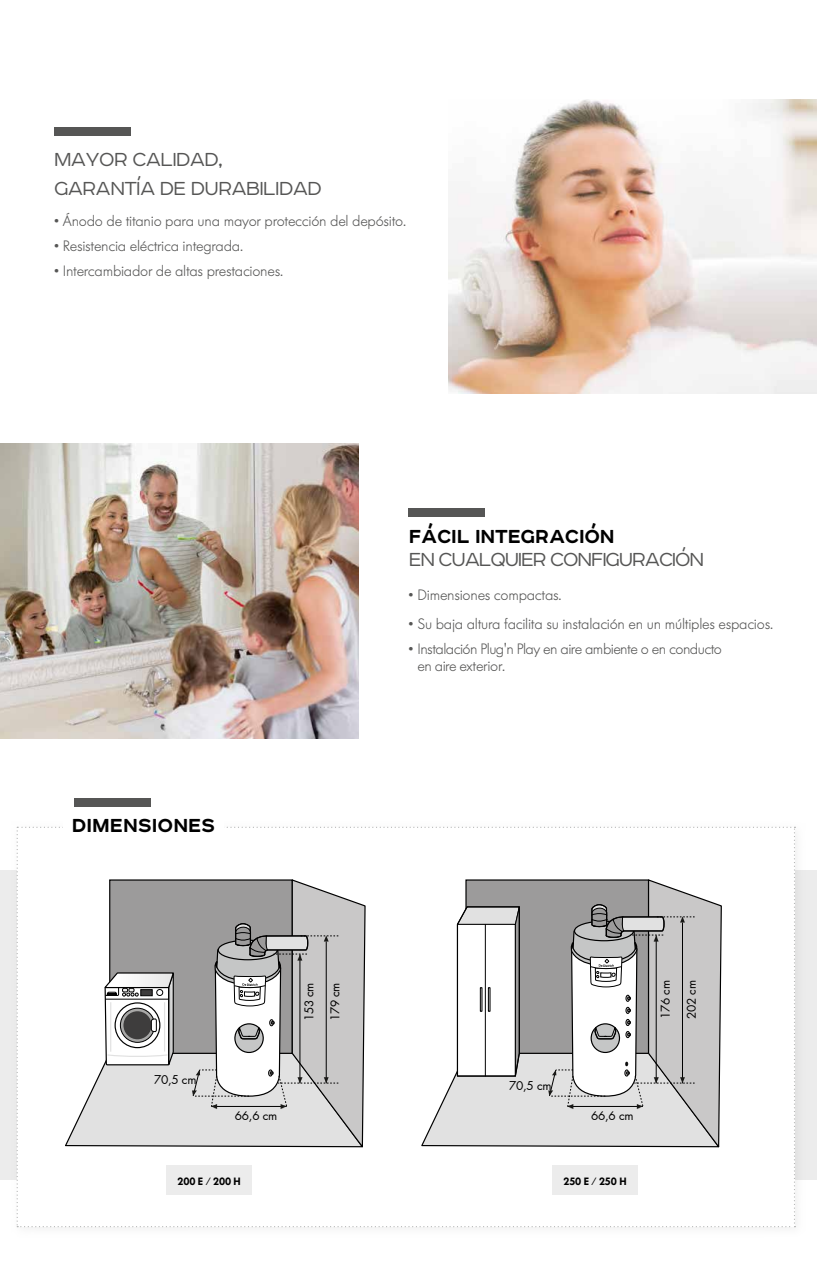
<style>
.page{position:relative;width:817px;height:1263px;background:#fff}
.page>*{position:absolute;margin:0;border:0;box-sizing:border-box;transform-origin:0 0}
.t1{font:300 24px/28.8px "Affect";letter-spacing:-.03em;color:#565655}
.t2{font:700 24px "Affect";letter-spacing:-.01em;color:#000}
.t3{font:300 24px "Affect";letter-spacing:-.05em;color:#565655}
.t4{font:300 15px "Futura BQ";letter-spacing:-.02em;color:#565655}
.t5{font:300 15px/16.5px "Futura BQ";letter-spacing:-.04em;color:#565655}
.t6{font:11.85px/26px "Futura";letter-spacing:-.025em;color:#000}
.t7{font:600 10.5px "Futura BQ";letter-spacing:-.02em;color:#000}
</style>
<div class="page">
<div style="left:0;top:870px;width:816px;height:310px;background:#ececec"></div>
<div style="left:55px;top:128px;width:76px;height:8px;background:#565655"></div>
<img style="left:448px;top:99px;width:368px;height:295px">
<img style="left:0;top:444px;width:358px;height:294px">
<div style="left:408px;top:508px;width:77px;height:8px;background:#565655"></div>
<div style="left:74px;top:799px;width:76px;height:8px;background:#565655"></div>
<svg style="left:17px;top:827px;width:778px;height:400px"></svg>
<div style="left:551px;top:1165px;width:86px;height:30px;background:#ececec"></div>
<h1 class="t1" style="left:54px;top:143px;width:269px">MAYOR CALIDAD,<br>GARANTÍA DE DURABILIDAD</h1>
<p class="t4" style="left:54px;top:212px;width:353px">• Ánodo de titanio para una mayor protección del depósito.</p>
<p class="t4" style="left:54px;top:237px;width:191px">• Resistencia eléctrica integrada.</p>
<p class="t4" style="left:54px;top:262px;width:230px">• Intercambiador de altas prestaciones.</p>
<h1 class="t2" style="left:408px;top:520px;width:207px">FÁCIL INTEGRACIÓN</h1>
<h1 class="t3" style="left:408px;top:543px;width:297px">EN CUALQUIER CONFIGURACIÓN</h1>
<p class="t4" style="left:408px;top:586px;width:154px">• Dimensiones compactas.</p>
<p class="t4" style="left:408px;top:615px;width:366px">• Su baja altura facilita su instalación en un múltiples espacios.</p>
<p class="t5" style="left:417px;top:641px;width:306px;text-indent:-9px">• Instalación Plug'n Play en aire ambiente o en conducto en aire exterior.</p>
<h1 class="t2" style="left:72px;top:808px;width:145px">DIMENSIONES</h1>
<p class="t6" style="left:296px;top:1021px;width:40px;rotate:-90deg">153 cm<br>179 cm</p>
<p class="t6" style="left:652px;top:1019px;width:40px;rotate:-90deg">176 cm<br>202 cm</p>
<p class="t6" style="left:154px;top:1067px;width:44px">70,5 cm</p>
<p class="t6" style="left:509px;top:1073px;width:44px">70,5 cm</p>
<p class="t6" style="left:235px;top:1103px;width:44px">66,6 cm</p>
<p class="t6" style="left:591px;top:1103px;width:44px">66,6 cm</p>
<p class="t7" style="left:177px;top:1175px;width:65px">200 E / 200 H</p>
<p class="t7" style="left:563px;top:1175px;width:65px">250 E / 250 H</p>
</div>
